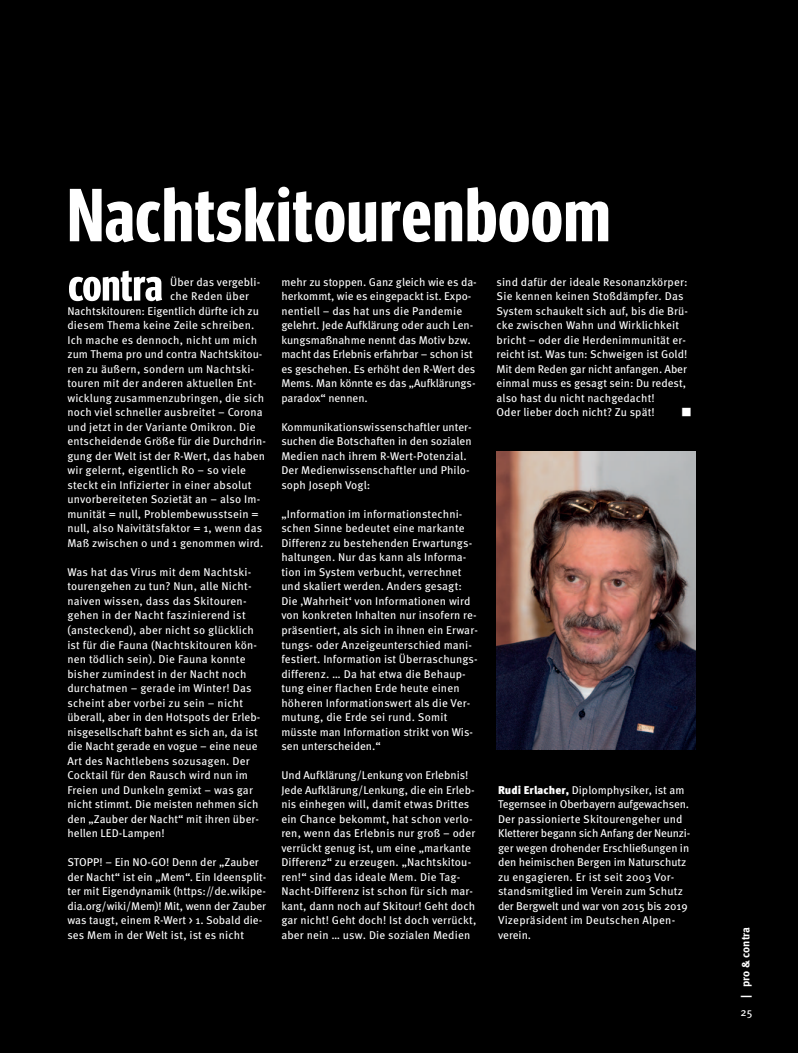
<style>
.page{position:relative;width:798px;height:1053px;background:#fff}
.page>*{position:absolute;margin:0;border:0;box-sizing:border-box;transform-origin:0 0}
.t1{font:700 75.12px "Meta Headline OT Comp";letter-spacing:.015em;color:#fff}
.t2{font:11.25px/14.5px "Meta OT";letter-spacing:.01em;color:#fff}
.t3{font:700 11.25px "Meta OT";letter-spacing:-.01em;color:#fff}
.t4{font:300 11.25px "Meta OT";color:#fff}
.s1{font-weight:900}
</style>
<div class="page">
<div style="left:0;top:0;width:797px;height:1052px;background:#000"></div>
<img style="left:496px;top:451px;width:198px;height:298px">
<svg style="left:69px;top:270px;width:93px;height:31px"></svg>
<p class="t1" style="left:67px;top:187px;width:544px">Nachtskitourenboom</p>
<p class="t2" style="left:170px;top:275px;width:92px">Über das vergebli-</p>
<p class="t2" style="left:170px;top:290px;width:80px">che Reden über</p>
<p class="t2" style="left:67px;top:304px;width:193px">Nachtskitouren: Eigentlich dürfte ich zu</p>
<p class="t2" style="left:67px;top:319px;width:188px">diesem Thema keine Zeile schreiben.</p>
<p class="t2" style="left:67px;top:333px;width:191px">Ich mache es dennoch, nicht um mich</p>
<p class="t2" style="left:67px;top:348px;width:196px">zum Thema pro und contra Nachtskitou-</p>
<p class="t2" style="left:67px;top:362px;width:188px">ren zu äußern, sondern um Nachtski-</p>
<p class="t2" style="left:67px;top:377px;width:190px">touren mit der anderen aktuellen Ent-</p>
<p class="t2" style="left:67px;top:391px;width:198px">wicklung zusammenzubringen, die sich</p>
<p class="t2" style="left:67px;top:406px;width:197px">noch viel schneller ausbreitet – Corona</p>
<p class="t2" style="left:67px;top:420px;width:189px">und jetzt in der Variante Omikron. Die</p>
<p class="t2" style="left:67px;top:435px;width:200px">entscheidende Größe für die Durchdrin-</p>
<p class="t2" style="left:67px;top:449px;width:199px">gung der Welt ist der R-Wert, das haben</p>
<p class="t2" style="left:67px;top:464px;width:180px">wir gelernt, eigentlich R0 – so viele</p>
<p class="t2" style="left:67px;top:478px;width:185px">steckt ein Infizierter in einer absolut</p>
<p class="t2" style="left:67px;top:493px;width:194px">unvorbereiteten Sozietät an – also Im-</p>
<p class="t2" style="left:67px;top:507px;width:193px">munität = null, Problembewusstsein =</p>
<p class="t2" style="left:67px;top:522px;width:196px">null, also Naivitätsfaktor = 1, wenn das</p>
<p class="t2" style="left:67px;top:536px;width:197px">Maß zwischen 0 und 1 genommen wird.</p>
<p class="t2" style="left:67px;top:565px;width:194px">Was hat das Virus mit dem Nachtski&shy;tourengehen zu tun? Nun, alle Nicht&shy;naiven wissen, dass das Skitouren&shy;gehen in der Nacht faszinierend ist (ansteckend), aber nicht so glücklich ist für die Fauna (Nachtskitouren kön&shy;nen tödlich sein). Die Fauna konnte bisher zumindest in der Nacht noch durchatmen – gerade im Winter! Das scheint aber vorbei zu sein – nicht überall, aber in den Hotspots der Erleb&shy;nisgesellschaft bahnt es sich an, da ist die Nacht gerade en vogue – eine neue Art des Nachtlebens sozusagen. Der Cocktail für den Rausch wird nun im Freien und Dunkeln gemixt – was gar nicht stimmt. Die meisten nehmen sich den „Zauber der Nacht“ mit ihren über&shy;hellen LED-Lampen!</p>
<p class="t2" style="left:67px;top:855px;width:200px">STOPP! – Ein NO-GO! Denn der „Zauber der Nacht“ ist ein „Mem“. Ein Ideensplit&shy;ter mit Eigendynamik (https://de.wikipe&shy;dia.org/wiki/Mem)! Mit, wenn der Zauber was taugt, einem R-Wert &gt; 1. Sobald die&shy;ses Mem in der Welt ist, ist es nicht</p>
<p class="t2" style="left:281px;top:275px;width:197px">mehr zu stoppen. Ganz gleich wie es da&shy;herkommt, wie es eingepackt ist. Expo&shy;nentiell – das hat uns die Pandemie gelehrt. Jede Aufklärung oder auch Len&shy;kungsmaßnahme nennt das Motiv bzw. macht das Erlebnis erfahrbar – schon ist es geschehen. Es erhöht den R-Wert des Mems. Man könnte es das „Aufklärungs&shy;paradox“ nennen.</p>
<p class="t2" style="left:281px;top:420px;width:192px">Kommunikationswissenschaftler unter&shy;suchen die Botschaften in den sozialen Medien nach ihrem R-Wert-Potenzial.<br>Der Medienwissenschaftler und Philo&shy;soph Joseph Vogl:</p>
<p class="t2" style="left:281px;top:507px;width:198px">„Information im informationstechni&shy;schen Sinne bedeutet eine markante Differenz zu bestehenden Erwartungs&shy;haltungen. Nur das kann als Informa&shy;tion im System verbucht, verrechnet und skaliert werden. Anders gesagt:<br>Die ‚Wahrheit‘ von Informationen wird von konkreten Inhalten nur insofern re&shy;präsentiert, als sich in ihnen ein Erwar&shy;tungs- oder Anzeigeunterschied mani&shy;festiert. Information ist Überraschungs&shy;differenz. … Da hat etwa die Behaup&shy;tung einer flachen Erde heute einen höheren Informationswert als die Ver&shy;mutung, die Erde sei rund. Somit müsste man Information strikt von Wis&shy;sen unterscheiden.“</p>
<p class="t2" style="left:281px;top:768px;width:196px">Und Aufklärung/Lenkung von Erlebnis!<br>Jede Aufklärung/Lenkung, die ein Erleb&shy;nis einhegen will, damit etwas Drittes ein Chance bekommt, hat schon verlo&shy;ren, wenn das Erlebnis nur groß – oder verrückt genug ist, um eine „markante Differenz“ zu erzeugen. „Nachtskitou&shy;ren!“ sind das ideale Mem. Die Tag-Nacht-Differenz ist schon für sich mar&shy;kant, dann noch auf Skitour! Geht doch gar nicht! Geht doch! Ist doch verrückt, aber nein … usw. Die sozialen Medien</p>
<p class="t2" style="left:496px;top:275px;width:193px">sind dafür der ideale Resonanzkörper:<br>Sie kennen keinen Stoßdämpfer. Das System schaukelt sich auf, bis die Brü&shy;cke zwischen Wahn und Wirklichkeit bricht – oder die Herdenimmunität er&shy;reicht ist. Was tun: Schweigen ist Gold!<br>Mit dem Reden gar nicht anfangen. Aber einmal muss es gesagt sein: Du redest, also hast du nicht nachgedacht!</p>
<p class="t2" style="left:496px;top:406px;width:160px">Oder lieber doch nicht? Zu spät!</p>
<p class="t4" style="left:681px;top:408px;width:11px">■</p>
<p class="t2" style="left:498px;top:783px;width:194px"><span class="s1">Rudi Erlacher,</span> Diplomphysiker, ist am Tegernsee in Oberbayern aufgewachsen.<br>Der passionierte Skitourengeher und Kletterer begann sich Anfang der Neunzi&shy;ger wegen drohender Erschließungen in den heimischen Bergen im Naturschutz zu engagieren. Er ist seit 2003 Vor&shy;standsmitglied im Verein zum Schutz</p>
<p class="t2" style="left:498px;top:899px;width:191px">der Bergwelt und war von 2015 bis 2019<br>Vizepräsident im Deutschen Alpen&shy;verein.</p>
<p class="t3" style="left:740px;top:997px;width:73px;rotate:-90deg">| pro &amp; contra</p>
<p class="t2" style="left:740px;top:1005px;width:13px">25</p>
</div>
